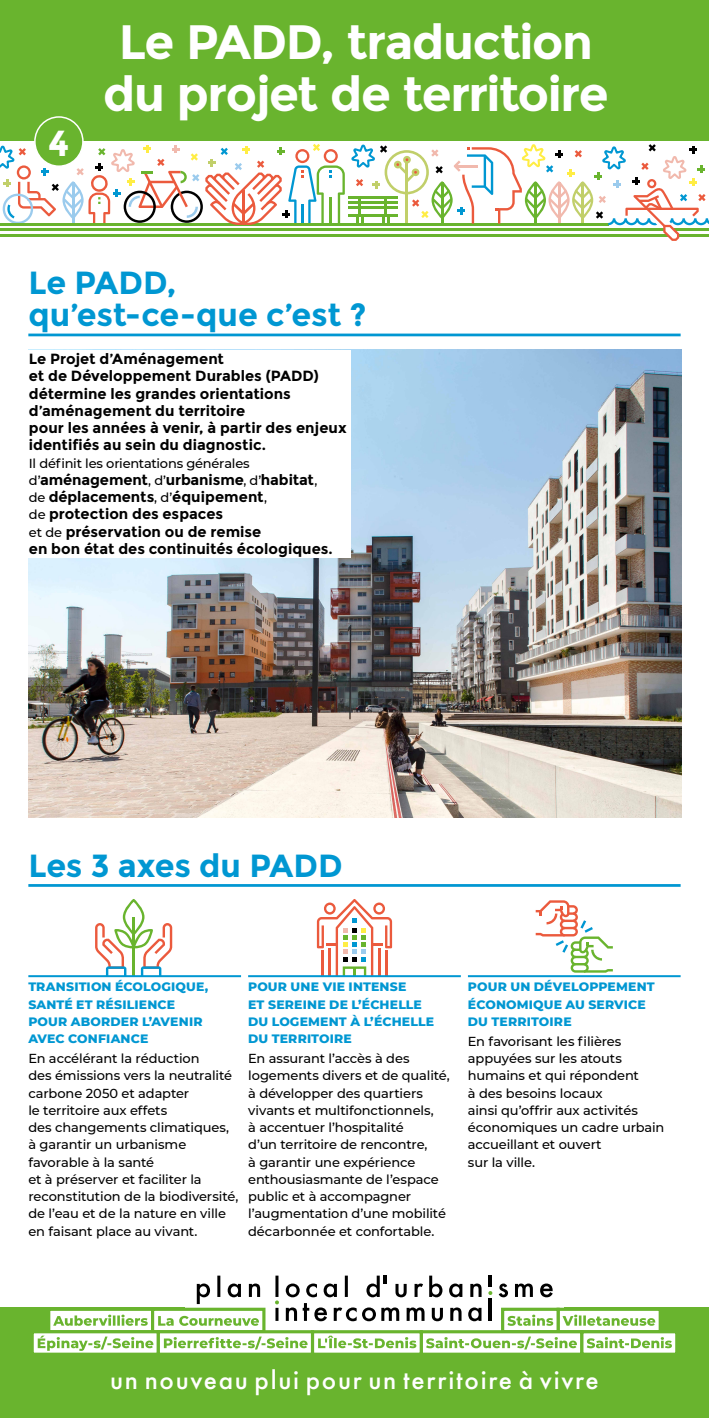
<style>
.page{position:relative;width:709px;height:1418px;background:#fff}
.page>*{position:absolute;margin:0;border:0;box-sizing:border-box;transform-origin:0 0}
.t1{font:700 48.25px/52px "Montserrat";letter-spacing:-.03em;color:#fff;text-align:center}
.t2{font:700 36.2px "Montserrat";color:#fff}
.t3{font:700 32px/32px "Montserrat";letter-spacing:-.005em;color:#0097d2}
.t4{font:500 24px "Futura";letter-spacing:.07em;color:#fff}
.t5{font:700 14.75px/17.2px "Montserrat";color:#000}
.t6{font:500 13px/17.2px "Montserrat";letter-spacing:-.01em;color:#000}
.t7{font:800 12.43px/17.4px "Montserrat";letter-spacing:.015em;color:#0097d2}
.s1{font-weight:500;font-size:13px}
</style>
<div class="page">
<div style="left:0;top:0;width:709px;height:141px;background:#69b42e"></div>
<hr style="left:28px;top:333px;width:652px;height:3px;background:#0097d2">
<svg style="left:66px;top:349px;width:42px;height:1px"></svg>
<div style="left:0;top:1307px;width:709px;height:110px;background:#69b42e"></div>
<svg style="left:33px;top:1275px;width:643px;height:78px"></svg>
<hr style="left:28px;top:884px;width:652px;height:2px;background:#0097d2">
<svg style="left:535px;top:900px;width:78px;height:72px"></svg>
<svg style="left:317px;top:899px;width:75px;height:76px"></svg>
<hr style="left:248px;top:975px;width:213px;height:2px;background:#0097d2">
<svg style="left:95px;top:899px;width:77px;height:76px"></svg>
<hr style="left:28px;top:975px;width:213px;height:2px;background:#0097d2">
<hr style="left:468px;top:975px;width:212px;height:2px;background:#0097d2">
<svg style="left:0;top:144px;width:709px;height:97px"></svg>
<div style="left:35px;top:117px;width:48px;height:49px;background:#69b42e;border-radius:50%"></div>
<div style="left:34px;top:116px;width:50px;height:51px;border:2px solid #fff;border-radius:50%"></div>
<img style="left:28px;top:350px;width:653px;height:467px">
<div style="left:29px;top:350px;width:322px;height:18px;background:#fff"></div>
<div style="left:29px;top:367px;width:322px;height:52px;background:#fff"></div>
<div style="left:29px;top:419px;width:322px;height:69px;background:#fff"></div>
<div style="left:29px;top:488px;width:322px;height:18px;background:#fff"></div>
<div style="left:29px;top:505px;width:322px;height:18px;background:#fff"></div>
<div style="left:29px;top:522px;width:322px;height:18px;background:#fff"></div>
<div style="left:29px;top:539px;width:322px;height:18px;background:#fff"></div>
<h2 class="t2" style="left:48px;top:121px;width:23px">4</h2>
<h1 class="t1" style="left:103px;top:17px;width:507px">Le PADD, traduction du projet de territoire</h1>
<h3 class="t3" style="left:28px;top:267px;width:340px">Le PADD, qu’est-ce-que c’est ?</h3>
<p class="t5" style="left:29px;top:350px;width:319px">Le Projet d’Aménagement<br>et de Développement Durables (PADD) détermine les grandes orientations d’aménagement du territoire<br>pour les années à venir, à partir des enjeux identifiés au sein du diagnostic.</p>
<p class="t6" style="left:29px;top:454px;width:222px">Il définit les orientations générales</p>
<p class="t5" style="left:29px;top:471px;width:305px"><span class="s1">d’</span>aménagement<span class="s1">, d’</span>urbanisme<span class="s1">, d’</span>habitat<span class="s1">, de</span> déplacements<span class="s1">, d’</span>équipement<span class="s1">,<br>de</span> protection des espaces<br><span class="s1">et de</span> préservation ou de remise<br>en bon état des continuités écologiques.</p>
<h3 class="t3" style="left:28px;top:849px;width:316px">Les 3 axes du PADD</h3>
<p class="t7" style="left:28px;top:977px;width:181px">TRANSITION ÉCOLOGIQUE,<br>SANTÉ ET RÉSILIENCE<br>POUR ABORDER L’AVENIR<br>AVEC CONFIANCE</p>
<p class="t6" style="left:28px;top:1049px;width:211px">En accélérant la réduction<br>des émissions vers la neutralité carbone 2050 et adapter<br>le territoire aux effets<br>des changements climatiques, à garantir un urbanisme favorable à la santé<br>et à préserver et faciliter la reconstitution de la biodiversité, de l’eau et de la nature en ville en faisant place au vivant.</p>
<p class="t7" style="left:248px;top:977px;width:187px">POUR UNE VIE INTENSE<br>ET SEREINE DE L’ÉCHELLE<br>DU LOGEMENT À L’ÉCHELLE<br>DU TERRITOIRE</p>
<p class="t6" style="left:248px;top:1049px;width:203px">En assurant l’accès à des logements divers et de qualité, à développer des quartiers vivants et multifonctionnels,<br>à accentuer l’hospitalité<br>d’un territoire de rencontre,<br>à garantir une expérience enthousiasmante de l’espace public et à accompagner l’augmentation d’une mobilité décarbonnée et confortable.</p>
<p class="t7" style="left:468px;top:977px;width:188px">POUR UN DÉVELOPPEMENT<br>ÉCONOMIQUE AU SERVICE<br>DU TERRITOIRE</p>
<p class="t6" style="left:468px;top:1031px;width:198px">En favorisant les filières appuyées sur les atouts humains et qui répondent<br>à des besoins locaux<br>ainsi qu’offrir aux activités économiques un cadre urbain accueillant et ouvert<br>sur la ville.</p>
<h3 class="t4" style="left:110px;top:1363px;width:490px">un nouveau plui pour un territoire à vivre</h3>
</div>
